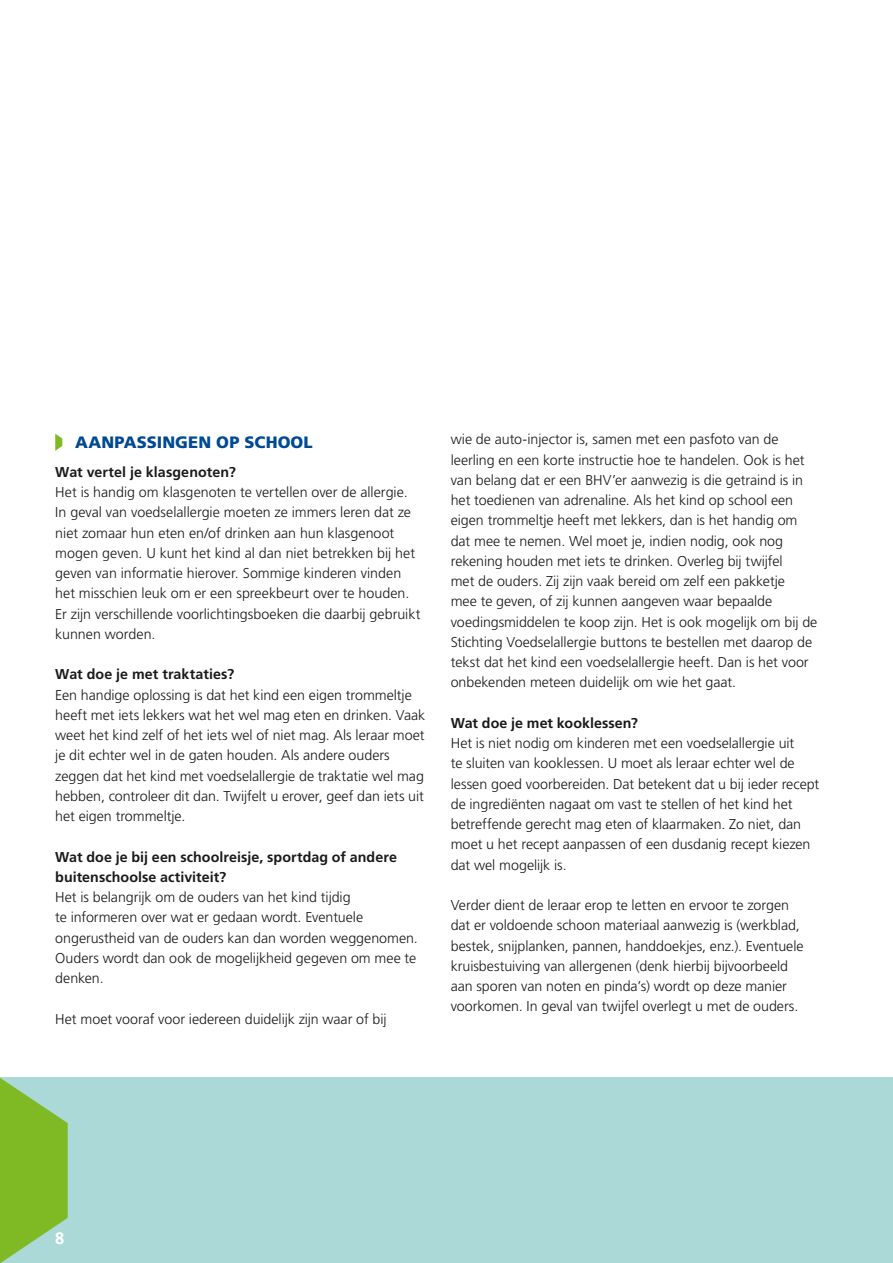
<style>
.page{position:relative;width:893px;height:1263px;background:#fff}
.page>*{position:absolute;margin:0;border:0;box-sizing:border-box;transform-origin:0 0}
.t1{font:900 16.5px "Frutiger LT Std";letter-spacing:.01em;color:#004993}
.t2{font:700 16.5px "Frutiger LT Std";color:#fff}
.t3{font:300 14.25px/20.2px "Frutiger LT Std";letter-spacing:-.005em;color:#1a1a18}
.t4{font:700 14.25px/20.2px "Frutiger LT Std";letter-spacing:.005em;color:#1a1a18}
</style>
<div class="page">
<div style="left:0;top:1078px;width:893px;height:185px;background:#aad9d7"></div>
<svg style="left:0;top:1078px;width:68px;height:185px"></svg>
<svg style="left:55px;top:434px;width:7px;height:17px"></svg>
<p class="t1" style="left:75px;top:432px;width:239px">AANPASSINGEN OP SCHOOL</p>
<p class="t4" style="left:55px;top:462px;width:182px">Wat vertel je klasgenoten?</p>
<p class="t3" style="left:55px;top:482px;width:367px">Het is handig om klasgenoten te vertellen over de allergie.<br>In geval van voedselallergie moeten ze immers leren dat ze niet zomaar hun eten en/of drinken aan hun klasgenoot mogen geven. U kunt het kind al dan niet betrekken bij het geven van informatie hierover. Sommige kinderen vinden het misschien leuk om er een spreekbeurt over te houden.<br>Er zijn verschillende voorlichtingsboeken die daarbij gebruikt kunnen worden.</p>
<p class="t4" style="left:55px;top:664px;width:181px">Wat doe je met traktaties?</p>
<p class="t3" style="left:55px;top:685px;width:371px">Een handige oplossing is dat het kind een eigen trommeltje heeft met iets lekkers wat het wel mag eten en drinken. Vaak weet het kind zelf of het iets wel of niet mag. Als leraar moet je dit echter wel in de gaten houden. Als andere ouders zeggen dat het kind met voedselallergie de traktatie wel mag hebben, controleer dit dan. Twijfelt u erover, geef dan iets uit het eigen trommeltje.</p>
<p class="t4" style="left:55px;top:847px;width:343px">Wat doe je bij een schoolreisje, sportdag of andere buitenschoolse activiteit?</p>
<p class="t3" style="left:55px;top:887px;width:364px">Het is belangrijk om de ouders van het kind tijdig<br>te informeren over wat er gedaan wordt. Eventuele ongerustheid van de ouders kan dan worden weggenomen.<br>Ouders wordt dan ook de mogelijkheid gegeven om mee te denken.</p>
<p class="t3" style="left:55px;top:1009px;width:333px">Het moet vooraf voor iedereen duidelijk zijn waar of bij</p>
<p class="t3" style="left:451px;top:430px;width:368px">wie de auto-injector is, samen met een pasfoto van de leerling en een korte instructie hoe te handelen. Ook is het van belang dat er een BHV’er aanwezig is die getraind is in het toedienen van adrenaline. Als het kind op school een eigen trommeltje heeft met lekkers, dan is het handig om dat mee te nemen. Wel moet je, indien nodig, ook nog rekening houden met iets te drinken. Overleg bij twijfel<br>met de ouders. Zij zijn vaak bereid om zelf een pakketje<br>mee te geven, of zij kunnen aangeven waar bepaalde voedingsmiddelen te koop zijn. Het is ook mogelijk om bij de Stichting Voedselallergie buttons te bestellen met daarop de tekst dat het kind een voedselallergie heeft. Dan is het voor onbekenden meteen duidelijk om wie het gaat.</p>
<p class="t4" style="left:451px;top:713px;width:189px">Wat doe je met kooklessen?</p>
<p class="t3" style="left:451px;top:733px;width:370px">Het is niet nodig om kinderen met een voedselallergie uit<br>te sluiten van kooklessen. U moet als leraar echter wel de lessen goed voorbereiden. Dat betekent dat u bij ieder recept de ingrediënten nagaat om vast te stellen of het kind het betreffende gerecht mag eten of klaarmaken. Zo niet, dan moet u het recept aanpassen of een dusdanig recept kiezen dat wel mogelijk is.</p>
<p class="t3" style="left:451px;top:895px;width:354px">Verder dient de leraar erop te letten en ervoor te zorgen dat er voldoende schoon materiaal aanwezig is (werkblad, bestek, snijplanken, pannen, handdoekjes, enz.). Eventuele kruisbestuiving van allergenen (denk hierbij bijvoorbeeld aan sporen van noten en pinda’s) wordt op deze manier voorkomen. In geval van twijfel overlegt u met de ouders.</p>
<p class="t2" style="left:55px;top:1228px;width:11px">8</p>
</div>
